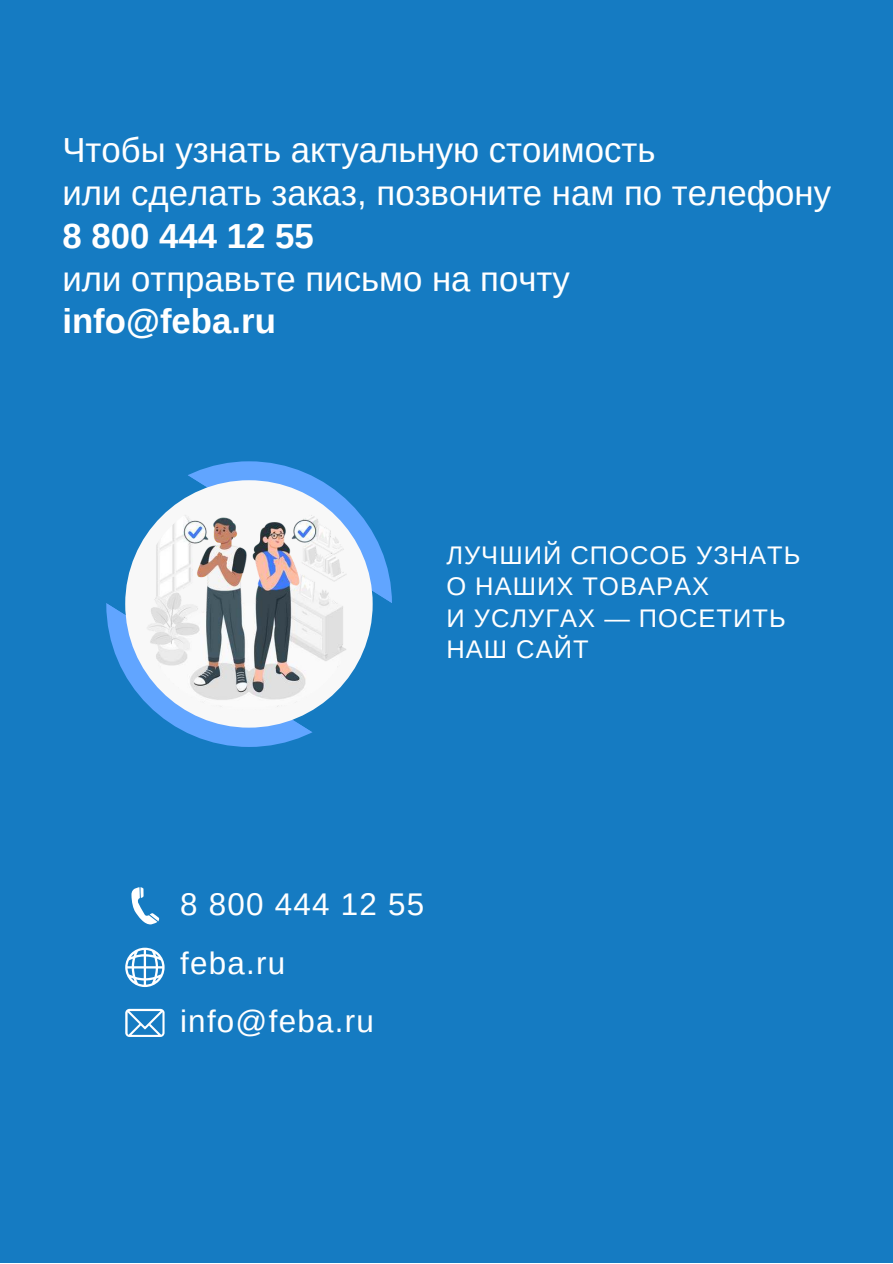
<style>
.page{position:relative;width:893px;height:1264px;background:#fff}
.page>*{position:absolute;margin:0;border:0;box-sizing:border-box;transform-origin:0 0}
.t1{font:34.8px/42.8px "Arimo";color:#fff}
.t2{font:700 34.8px "Arimo";color:#fff}
.t3{font:31.35px/58.5px "Arimo";letter-spacing:.04em;color:#fff}
.t4{font:25.5px/31.5px "Arimo";letter-spacing:.04em;color:#fff}
</style>
<div class="page">
<div style="left:0;top:0;width:892px;height:1262px;background:#157bc2"></div>
<svg style="left:106px;top:461px;width:286px;height:286px"></svg>
<div style="left:125px;top:480px;width:247px;height:247px;background:#f8f8f8;border-radius:50%"></div>
<img style="left:139px;top:494px;width:219px;height:219px;border-radius:50%">
<svg style="left:125px;top:1008px;width:39px;height:28px"></svg>
<svg style="left:125px;top:947px;width:39px;height:40px"></svg>
<svg style="left:131px;top:887px;width:28px;height:38px"></svg>
<p class="t1" style="left:62px;top:129px;width:770px">Чтобы узнать актуальную стоимость<br>или сделать заказ, позвоните нам по телефону</p>
<p class="t2" style="left:62px;top:212px;width:253px">8 800 444 12 55</p>
<p class="t1" style="left:62px;top:257px;width:509px">или отправьте письмо на почту</p>
<p class="t2" style="left:62px;top:297px;width:215px">info@feba.ru</p>
<p class="t4" style="left:446px;top:539px;width:355px">ЛУЧШИЙ СПОСОБ УЗНАТЬ<br>О НАШИХ ТОВАРАХ<br>И УСЛУГАХ — ПОСЕТИТЬ<br>НАШ САЙТ</p>
<p class="t3" style="left:180px;top:875px;width:246px">8 800 444 12 55 feba.ru info@feba.ru</p>
</div>
